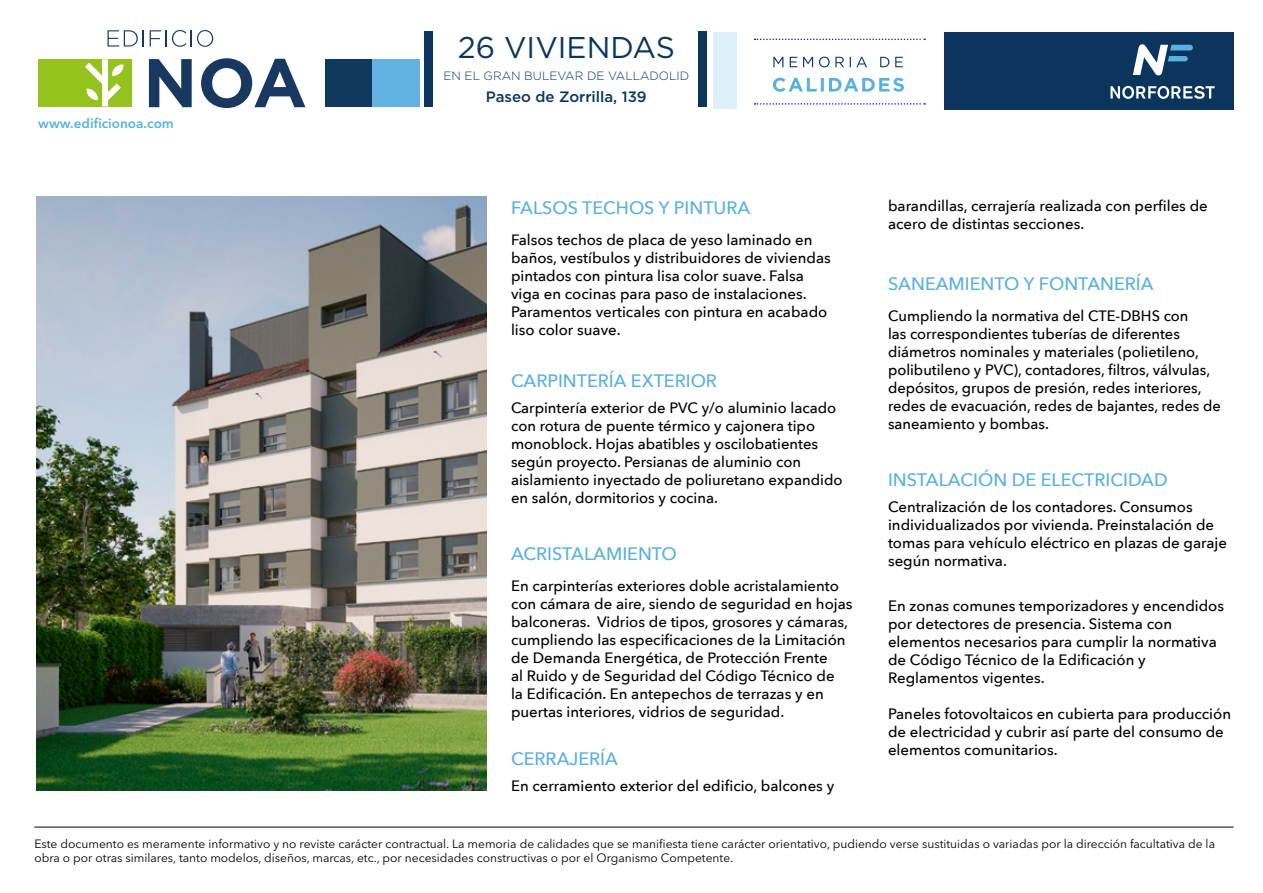
<style>
.page{position:relative;width:1263px;height:893px;background:#fff}
.page>*{position:absolute;margin:0;border:0;box-sizing:border-box;transform-origin:0 0}
.t1{font:30px "Gotham";color:#0b355c}
.t2{font:500 18px "Avenir Next";color:#5ab0df}
.t3{font:500 15px/18px "Avenir Next";color:#000}
.t4{font:500 15px "Gotham";color:#0b355c}
.t5{font:600 13.5px "Avenir Next LT Pro";color:#5ab0df}
.t6{font:12px/14.4px "Avenir Next LT Pro";color:#000}
.t7{font:300 12px "Gotham";color:#0b355c}
</style>
<div class="page">
<div style="left:944px;top:33px;width:289px;height:77px;background:#0b355c"></div>
<svg style="left:1133px;top:44px;width:60px;height:32px"></svg>
<svg style="left:1110px;top:86px;width:105px;height:13px"></svg>
<div style="left:714px;top:33px;width:23px;height:76px;background:#deeff9"></div>
<svg style="left:773px;top:57px;width:130px;height:10px"></svg>
<svg style="left:773px;top:78px;width:131px;height:14px"></svg>
<svg style="left:754px;top:39px;width:171px;height:1px"></svg>
<svg style="left:754px;top:103px;width:171px;height:2px"></svg>
<div style="left:547px;top:31px;width:78px;height:78px;background:#fbfdfe"></div>
<svg style="left:149px;top:59px;width:43px;height:48px"></svg>
<svg style="left:201px;top:58px;width:104px;height:50px"></svg>
<svg style="left:108px;top:30px;width:36px;height:17px"></svg>
<svg style="left:150px;top:30px;width:63px;height:17px"></svg>
<div style="left:325px;top:59px;width:48px;height:48px;background:#103a5d"></div>
<div style="left:373px;top:59px;width:47px;height:48px;background:#62b2e1"></div>
<div style="left:425px;top:31px;width:8px;height:76px;background:#0b355c"></div>
<div style="left:699px;top:31px;width:8px;height:76px;background:#0b355c"></div>
<div style="left:38px;top:59px;width:94px;height:47px;background:#96c21d"></div>
<svg style="left:85px;top:59px;width:39px;height:47px"></svg>
<hr style="left:34px;top:827px;width:1199px;height:1px;background:#000">
<img style="left:36px;top:196px;width:451px;height:594px">
<p class="t5" style="left:38px;top:115px;width:137px">www.edificionoa.com</p>
<h1 class="t1" style="left:458px;top:29px;width:219px">26 VIVIENDAS</h1>
<p class="t7" style="left:443px;top:68px;width:247px">EN EL GRAN BULEVAR DE VALLADOLID</p>
<p class="t4" style="left:486px;top:87px;width:162px">Paseo de Zorrilla, 139</p>
<p class="t2" style="left:511px;top:193px;width:241px">FALSOS TECHOS Y PINTURA</p>
<p class="t3" style="left:511px;top:230px;width:321px">Falsos techos de placa de yeso laminado en baños, vestíbulos y distribuidores de viviendas pintados con pintura lisa color suave. Falsa viga en cocinas para paso de instalaciones.<br>Paramentos verticales con pintura en acabado liso color suave.</p>
<p class="t2" style="left:511px;top:365px;width:207px">CARPINTERÍA EXTERIOR</p>
<p class="t3" style="left:511px;top:399px;width:333px">Carpintería exterior de PVC y/o aluminio lacado con rotura de puente térmico y cajonera tipo monoblock. Hojas abatibles y oscilobatientes según proyecto. Persianas de aluminio con aislamiento inyectado de poliuretano expandido en salón, dormitorios y cocina.</p>
<p class="t2" style="left:511px;top:538px;width:167px">ACRISTALAMIENTO</p>
<p class="t3" style="left:511px;top:576px;width:343px">En carpinterías exteriores doble acristalamiento con cámara de aire, siendo de seguridad en hojas balconeras. Vidrios de tipos, grosores y cámaras, cumpliendo las especificaciones de la Limitación de Demanda Energética, de Protección Frente<br>al Ruido y de Seguridad del Código Técnico de<br>la Edificación. En antepechos de terrazas y en puertas interiores, vidrios de seguridad.</p>
<p class="t2" style="left:511px;top:743px;width:108px">CERRAJERÍA</p>
<p class="t3" style="left:511px;top:777px;width:325px">En cerramiento exterior del edificio, balcones y</p>
<p class="t3" style="left:888px;top:197px;width:321px">barandillas, cerrajería realizada con perfiles de acero de distintas secciones.</p>
<p class="t2" style="left:888px;top:269px;width:267px">SANEAMIENTO Y FONTANERÍA</p>
<p class="t3" style="left:888px;top:306px;width:334px">Cumpliendo la normativa del CTE-DBHS con<br>las correspondientes tuberías de diferentes diámetros nominales y materiales (polietileno, polibutileno y PVC), contadores, filtros, válvulas, depósitos, grupos de presión, redes interiores, redes de evacuación, redes de bajantes, redes de saneamiento y bombas.</p>
<p class="t2" style="left:888px;top:464px;width:281px">INSTALACIÓN DE ELECTRICIDAD</p>
<p class="t3" style="left:888px;top:497px;width:340px">Centralización de los contadores. Consumos individualizados por vivienda. Preinstalación de tomas para vehículo eléctrico en plazas de garaje según normativa.</p>
<p class="t3" style="left:888px;top:596px;width:337px">En zonas comunes temporizadores y encendidos por detectores de presencia. Sistema con elementos necesarios para cumplir la normativa de Código Técnico de la Edificación y Reglamentos vigentes.</p>
<p class="t3" style="left:888px;top:704px;width:344px">Paneles fotovoltaicos en cubierta para producción de electricidad y cubrir así parte del consumo de elementos comunitarios.</p>
<p class="t6" style="left:34px;top:836px;width:1182px">Este documento es meramente informativo y no reviste carácter contractual. La memoria de calidades que se manifiesta tiene carácter orientativo, pudiendo verse sustituidas o variadas por la dirección facultativa de la obra o por otras similares, tanto modelos, diseños, marcas, etc., por necesidades constructivas o por el Organismo Competente.</p>
</div>
